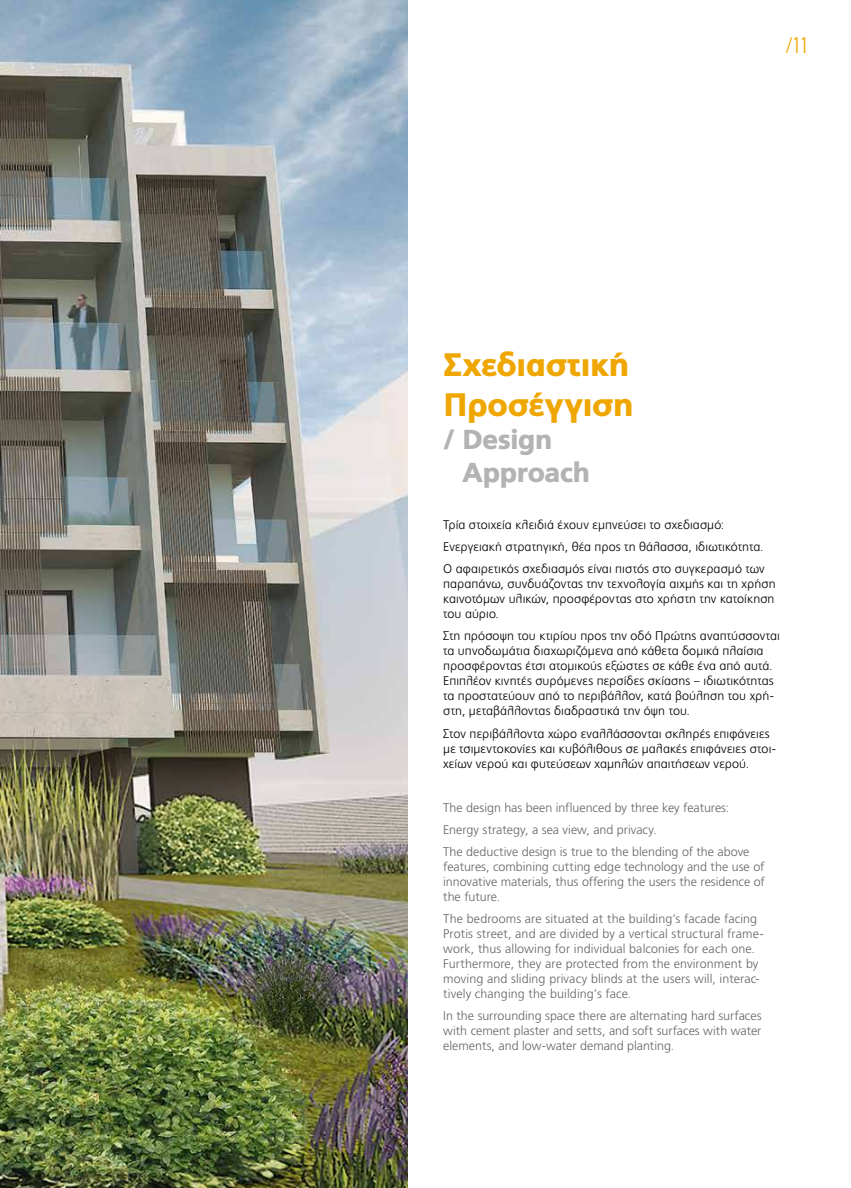
<style>
.page{position:relative;width:851px;height:1188px;background:#fff}
.page>*{position:absolute;margin:0;border:0;box-sizing:border-box;transform-origin:0 0}
.t1{font:900 32.5px/39px "PF Catalog";letter-spacing:-.025em;color:#f0a600}
.t2{font:900 27.5px/33px "PF Catalog";letter-spacing:-.035em;color:#b1b3b4}
.t3{font:300 22.5px "PF Din Text";color:#f0a600}
.t4{font:300 12.5px/15px "PF Catalog";letter-spacing:.01em;color:#000}
.t5{font:300 12.5px/15px "PF Catalog";letter-spacing:.005em;color:#646567}
</style>
<div class="page">
<img style="left:0;top:0;width:407px;height:1187px">
<h1 class="t1" style="left:443px;top:346px;width:192px">Σχεδιαστική<br>Προσέγγιση</h1>
<h2 class="t2" style="left:462px;top:422px;width:130px;text-indent:-19px">/ Design<br>Approach</h2>
<h3 class="t3" style="left:785px;top:32px;width:26px">/11</h3>
<p class="t4" style="left:443px;top:513px;width:323px;line-height:22.1px">Τρία στοιχεία κλειδιά έχουν εμπνεύσει το σχεδιασμό:<br>Ενεργειακή στρατηγική, θέα προς τη θάλασσα, ιδιωτικότητα.<br>Ο αφαιρετικός σχεδιασμός είναι πιστός στο συγκερασμό των</p>
<p class="t4" style="left:443px;top:576px;width:334px;text-align:justify">παραπάνω, συνδυάζοντας την τεχνολογία αιχμής και τη χρήση καινοτόμων υλικών, προσφέροντας στο χρήστη την κατοίκηση του αύριο.</p>
<p class="t4" style="left:443px;top:628px;width:338px">Στη πρόσοψη του κτιρίου προς την οδό Πρώτης αναπτύσσονται τα υπνοδωμάτια διαχωριζόμενα από κάθετα δομικά πλαίσια προσφέροντας έτσι ατομικούς εξώστες σε κάθε ένα από αυτά.<br>Επιπλέον κινητές συρόμενες περσίδες σκίασης – ιδιωτικότητας τα προστατεύουν από το περιβάλλον, κατά βούληση του χρή&shy;στη, μεταβάλλοντας διαδραστικά την όψη του.</p>
<p class="t4" style="left:443px;top:725px;width:334px">Στον περιβάλλοντα χώρο εναλλάσσονται σκληρές επιφάνειες με τσιμεντοκονίες και κυβόλιθους σε μαλακές επιφάνειες στοι&shy;χείων νερού και φυτεύσεων χαμηλών απαιτήσεων νερού.</p>
<p class="t5" style="left:443px;top:796px;width:308px;line-height:22.1px">The design has been influenced by three key features:<br>Energy strategy, a sea view, and privacy.<br>The deductive design is true to the blending of the above</p>
<p class="t5" style="left:443px;top:859px;width:323px;text-align:justify">features, combining cutting edge technology and the use of innovative materials, thus offering the users the residence of the future.</p>
<p class="t5" style="left:443px;top:911px;width:322px">The bedrooms are situated at the building’s facade facing Protis street, and are divided by a vertical structural frame&shy;work, thus allowing for individual balconies for each one.<br>Furthermore, they are protected from the environment by moving and sliding privacy blinds at the users will, interac&shy;tively changing the building’s face.</p>
<p class="t5" style="left:443px;top:1008px;width:320px;text-align:justify">In the surrounding space there are alternating hard surfaces with cement plaster and setts, and soft surfaces with water elements, and low-water demand planting.</p>
</div>
